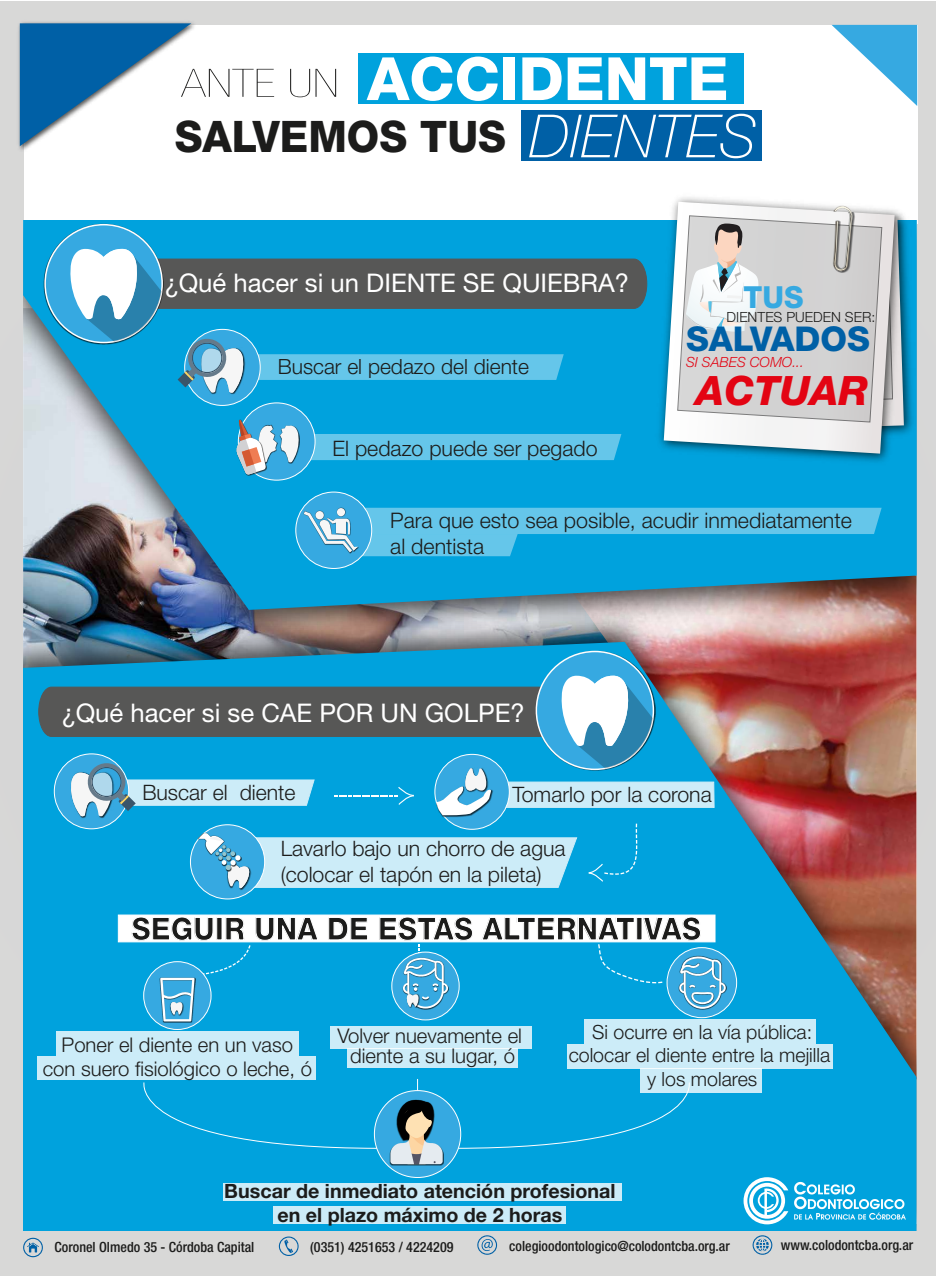
<style>
.page{position:relative;width:936px;height:1276px;background:#fff}
.page>*{position:absolute;margin:0;border:0;box-sizing:border-box;transform-origin:0 0}
.t1{font:800 59.62px "Helvetica Neue LT Std";color:#fff}
.t2{font:800 43.5px "Helvetica Neue LT Std";color:#1c1c1b;scale:.96 1}
.t3{font:italic 800 40.5px "Helvetica Neue LT Std";color:#e30413}
.t4{font:800 34.2px "Helvetica Neue LT Std";color:#0060a6}
.t5{font:800 31.35px "Helvetica Neue LT Std";color:#1c1c1b;scale:.93 1}
.t6{font:800 30.45px "Helvetica Neue LT Std";color:#36a9e1;scale:.96 1}
.t7{font:25.72px "Helvetica Neue LT Std";color:#fff}
.t8{font:300 21.45px/25.7px "Helvetica Neue LT Std";color:#1c1c1b}
.t9{font:300 21.3px "Helvetica Neue LT Std";color:#1c1c1b}
.t10{font:300 21.23px/25.5px "Helvetica Neue LT Std";color:#1c1c1b}
.t11{font:300 21px "Helvetica Neue LT Std";color:#1c1c1b}
.t12{font:300 20.25px/20px "Helvetica Neue LT Std";color:#1c1c1b;text-align:center}
.t13{font:700 19.65px/23.6px "Helvetica Neue LT Std";color:#1c1c1b;text-align:center}
.t14{font:300 19.58px/23.5px "Helvetica Neue LT Std";color:#1c1c1b;text-align:center}
.t15{font:500 condensed 14.1px "Helvetica Neue LT Std";color:#1c1c1b}
.t16{font:300 14.02px "Helvetica Neue LT Std";color:#1c1c1b}
.t17{font:italic 300 14.02px "Helvetica Neue LT Std";color:#e30413}
.s1{font-weight:200;font-stretch:condensed;font-size:39.15px;color:#1c1c1b}
.s2{font-weight:100;font-style:italic;font-size:59.62px;color:#fff}
</style>
<div class="page">
<div style="left:0;top:2px;width:935px;height:1274px;background:#d8d8d7"></div>
<div style="left:24px;top:25px;width:893px;height:198px;background:#fff"></div>
<div style="left:359px;top:53px;width:384px;height:51px;background:#00a2dd"></div>
<div style="left:521px;top:110px;width:240px;height:51px;background:#0060a6"></div>
<svg style="left:832px;top:25px;width:85px;height:81px"></svg>
<img style="left:18px;top:21px;width:177px;height:129px">
<svg style="left:20px;top:23px;width:171px;height:123px"></svg>
<svg style="left:23px;top:1237px;width:20px;height:20px"></svg>
<svg style="left:279px;top:1236px;width:19px;height:20px"></svg>
<svg style="left:477px;top:1235px;width:20px;height:19px"></svg>
<svg style="left:752px;top:1235px;width:20px;height:19px"></svg>
<svg style="left:23px;top:220px;width:893px;height:379px;background:#2b9eca"></svg>
<img style="left:23px;top:599px;width:893px;height:43px">
<img style="left:23px;top:642px;width:893px;height:589px">
<img style="left:909px;top:207px;width:9px;height:239px">
<img style="left:653px;top:197px;width:256px;height:271px">
<svg style="left:663px;top:202px;width:231px;height:251px;background:#9fcedf"></svg>
<svg style="left:677px;top:205px;width:226px;height:226px"></svg>
<div style="left:296px;top:492px;width:75px;height:76px;background:#36a9e1;border-radius:50%"></div>
<svg style="left:304px;top:508px;width:577px;height:48px;background:#47b9e5"></svg>
<div style="left:185px;top:329px;width:75px;height:76px;background:#36a9e1;border-radius:50%"></div>
<div style="left:238px;top:403px;width:77px;height:77px;background:#36a9e1;border-radius:50%"></div>
<svg style="left:236px;top:419px;width:385px;height:56px;background:#3eb3df"></svg>
<svg style="left:743px;top:1177px;width:45px;height:47px;background:#7bceed"></svg>
<svg style="left:794px;top:1182px;width:111px;height:37px;background:#42bae5"></svg>
<img style="left:44px;top:223px;width:120px;height:121px">
<div style="left:45px;top:225px;width:117px;height:117px;background:#36a9e1;border-radius:50%"></div>
<svg style="left:68px;top:249px;width:579px;height:144px;background:#3793b6"></svg>
<div style="left:54px;top:754px;width:75px;height:75px;background:#36a9e1;border-radius:50%"></div>
<div style="left:435px;top:754px;width:74px;height:75px;background:#36a9e1;border-radius:50%"></div>
<div style="left:118px;top:914px;width:597px;height:28px;background:#fff;border:1px solid #fff"></div>
<div style="left:223px;top:1183px;width:398px;height:18px;background:#ccecf8"></div>
<div style="left:273px;top:1206px;width:292px;height:17px;background:#ccecf8"></div>
<svg style="left:190px;top:824px;width:75px;height:75px"></svg>
<img style="left:227px;top:888px;width:24px;height:2px">
<img style="left:198px;top:832px;width:43px;height:1px">
<svg style="left:198px;top:833px;width:379px;height:55px;background:#a7dcf1"></svg>
<div style="left:587px;top:823px;width:50px;height:59px;background:#00a2dd"></div>
<div style="left:584px;top:1019px;width:232px;height:25px;background:#ccecf8"></div>
<div style="left:567px;top:1044px;width:265px;height:24px;background:#ccecf8"></div>
<div style="left:640px;top:1068px;width:121px;height:24px;background:#ccecf8"></div>
<div style="left:329px;top:1025px;width:202px;height:23px;background:#ccecf8"></div>
<div style="left:347px;top:1048px;width:171px;height:20px;background:#ccecf8"></div>
<svg style="left:392px;top:952px;width:67px;height:68px"></svg>
<svg style="left:379px;top:940px;width:94px;height:68px;background:#3aafdf"></svg>
<div style="left:56px;top:1031px;width:242px;height:25px;background:#ccecf8"></div>
<div style="left:37px;top:1056px;width:278px;height:23px;background:#ccecf8"></div>
<svg style="left:144px;top:961px;width:67px;height:68px"></svg>
<img style="left:160px;top:1021px;width:35px;height:1px">
<svg style="left:131px;top:940px;width:188px;height:81px;background:#1ca9de"></svg>
<div style="left:667px;top:947px;width:69px;height:70px;background:#36a9e1;border-radius:50%"></div>
<img style="left:725px;top:956px;width:1px;height:53px">
<svg style="left:481px;top:916px;width:244px;height:101px"></svg>
<svg style="left:454px;top:1081px;width:248px;height:68px;background:#0da6de"></svg>
<div style="left:131px;top:1081px;width:248px;height:68px;background:#00a2dd"></div>
<div style="left:374px;top:1090px;width:86px;height:87px;background:#36a9e1;border-radius:50%"></div>
<img style="left:390px;top:1099px;width:53px;height:66px">
<svg style="left:390px;top:1079px;width:52px;height:85px"></svg>
<img style="left:535px;top:650px;width:120px;height:26px">
<div style="left:536px;top:651px;width:117px;height:118px;background:#36a9e1;border-radius:50%"></div>
<svg style="left:38px;top:676px;width:676px;height:141px;background:#499ab9"></svg>
<h1 class="t1" style="left:181px;top:43px;width:549px"><span class="s1">ANTE UN</span> ACCIDENTE</h1>
<h2 class="t2" style="left:175px;top:111px;width:608px">SALVEMOS TUS <span class="s2">DIENTES</span></h2>
<h3 class="t7" style="left:164px;top:267px;width:466px">¿Qué hacer si un DIENTE SE QUIEBRA?</h3>
<h3 class="t11" style="left:278px;top:354px;width:253px">Buscar el pedazo del diente</h3>
<h3 class="t9" style="left:332px;top:435px;width:267px">El pedazo puede ser pegado</h3>
<h3 class="t6" style="left:743px;top:279px;width:64px">TUS</h3>
<p class="t16" style="left:726px;top:308px;width:150px">DIENTES PUEDEN SER:</p>
<p class="t17" style="left:686px;top:354px;width:119px">SI SABES COMO...</p>
<h3 class="t4" style="left:686px;top:318px;width:185px">SALVADOS</h3>
<h3 class="t3" style="left:696px;top:366px;width:173px">ACTUAR</h3>
<h3 class="t8" style="left:390px;top:507px;width:463px">Para que esto sea posible, acudir inmediatamente al dentista</h3>
<h3 class="t7" style="left:61px;top:697px;width:464px">¿Qué hacer si se CAE POR UN GOLPE?</h3>
<h3 class="t10" style="left:142px;top:779px;width:155px">Buscar el diente</h3>
<h3 class="t10" style="left:512px;top:781px;width:201px">Tomarlo por la corona</h3>
<h3 class="t10" style="left:281px;top:835px;width:286px">Lavarlo bajo un chorro de agua (colocar el tapón en la pileta)</h3>
<h3 class="t5" style="left:131px;top:910px;width:614px">SEGUIR UNA DE ESTAS ALTERNATIVAS</h3>
<h3 class="t12" style="left:43px;top:1032px;width:271px;line-height:24.3px">Poner el diente en un vaso con suero fisiológico o leche, ó</h3>
<h3 class="t12" style="left:337px;top:1025px;width:186px">Volver nuevamente el diente a su lugar, ó</h3>
<h3 class="t14" style="left:568px;top:1019px;width:263px">Si ocurre en la vía pública: colocar el diente entre la mejilla y los molares</h3>
<h3 class="t13" style="left:224px;top:1179px;width:392px">Buscar de inmediato atención profesional en el plazo máximo de 2 horas</h3>
<p class="t15" style="left:55px;top:1239px;width:201px">Coronel Olmedo 35 - Córdoba Capital</p>
<p class="t15" style="left:310px;top:1238px;width:145px">(0351) 4251653 / 4224209</p>
<p class="t15" style="left:509px;top:1237px;width:222px">colegioodontologico@colodontcba.org.ar</p>
<p class="t15" style="left:780px;top:1237px;width:134px">www.colodontcba.org.ar</p>
</div>
